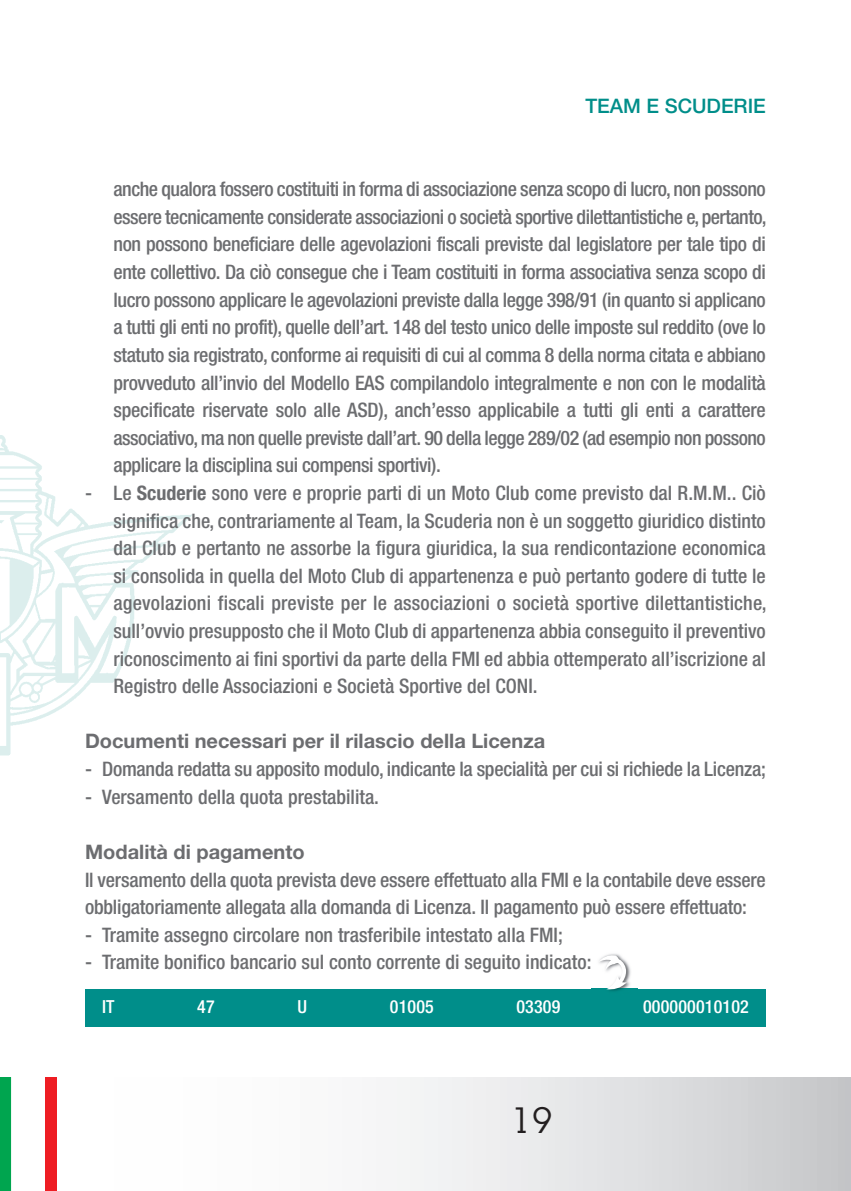
<style>
.page{position:relative;width:851px;height:1191px;background:#fff}
.page>*{position:absolute;margin:0;border:0;box-sizing:border-box;transform-origin:0 0}
.t1{font:36px "Lubalin Graph IT Cby BT";color:#231f20}
.t2{font:500 condensed 20px/27.6px "Helvetica Neue";letter-spacing:-.01em;color:#6c6d70;text-align:justify}
.t3{font:700 20px "Helvetica Neue";color:#6c6d70}
.t4{font:500 20px "Helvetica Neue";color:#008e8a}
.t5{font:500 condensed 18px "Helvetica Neue";letter-spacing:.01em;color:#fff}
.s1{font-weight:700}
</style>
<div class="page">
<div style="left:0;top:1077px;width:850px;height:114px;background:linear-gradient(to right,#fff,#ced1d3)"></div>
<div style="left:45px;top:1077px;width:11px;height:114px;background:#ee1d23"></div>
<div style="left:22px;top:1077px;width:12px;height:114px;background:#fff"></div>
<div style="left:0;top:1077px;width:11px;height:114px;background:#00a54f"></div>
<div style="left:85px;top:988px;width:680px;height:38px;background:#008e8a"></div>
<img style="left:0;top:435px;width:192px;height:320px">
<img style="left:606px;top:954px;width:25px;height:37px">
<svg style="left:599px;top:955px;width:27px;height:34px"></svg>
<p class="t4" style="left:585px;top:94px;width:182px">TEAM E SCUDERIE</p>
<p class="t2" style="left:113px;top:177px;width:654px">anche qualora fossero costituiti in forma di associazione senza scopo di lucro, non possono essere tecnicamente considerate associazioni o società sportive dilettantistiche e, pertanto, non possono beneficiare delle agevolazioni fiscali previste dal legislatore per tale tipo di ente collettivo. Da ciò consegue che i Team costituiti in forma associativa senza scopo di lucro possono applicare le agevolazioni previste dalla legge 398/91 (in quanto si applicano a tutti gli enti no profit), quelle dell’art. 148 del testo unico delle imposte sul reddito (ove lo statuto sia registrato, conforme ai requisiti di cui al comma 8 della norma citata e abbiano provveduto all’invio del Modello EAS compilandolo integralmente e non con le modalità specificate riservate solo alle ASD), anch’esso applicabile a tutti gli enti a carattere associativo,ma non quelle previste dall’art. 90 della legge 289/02 (ad esempio non possono applicare la disciplina sui compensi sportivi).</p>
<p class="t2" style="left:113px;top:481px;width:654px;text-indent:-28px">- Le <span class="s1">Scuderie</span> sono vere e proprie parti di un Moto Club come previsto dal R.M.M.. Ciò significa che, contrariamente al Team, la Scuderia non è un soggetto giuridico distinto dal Club e pertanto ne assorbe la figura giuridica, la sua rendicontazione economica si consolida in quella del Moto Club di appartenenza e può pertanto godere di tutte le agevolazioni fiscali previste per le associazioni o società sportive dilettantistiche, sull’ovvio presupposto che il Moto Club di appartenenza abbia conseguito il preventivo riconoscimento ai fini sportivi da parte della FMI ed abbia ottemperato all’iscrizione al Registro delle Associazioni e Società Sportive del CONI.</p>
<p class="t3" style="left:85px;top:729px;width:461px">Documenti necessari per il rilascio della Licenza</p>
<p class="t2" style="left:85px;top:757px;width:682px">- Domanda redatta su apposito modulo, indicante la specialità per cui si richiede la Licenza;</p>
<p class="t2" style="left:85px;top:784px;width:295px">- Versamento della quota prestabilita.</p>
<p class="t3" style="left:85px;top:839px;width:221px">Modalità di pagamento</p>
<p class="t2" style="left:85px;top:867px;width:682px">Il versamento della quota prevista deve essere effettuato alla FMI e la contabile deve essere obbligatoriamente allegata alla domanda di Licenza. Il pagamento può essere effettuato:</p>
<p class="t2" style="left:85px;top:922px;width:479px">- Tramite assegno circolare non trasferibile intestato alla FMI;</p>
<p class="t2" style="left:85px;top:950px;width:508px">- Tramite bonifico bancario sul conto corrente di seguito indicato:</p>
<p class="t5" style="left:102px;top:1000px;width:14px">IT</p>
<p class="t5" style="left:197px;top:1000px;width:19px">47</p>
<p class="t5" style="left:297px;top:1000px;width:11px">U</p>
<p class="t5" style="left:390px;top:1000px;width:45px">01005</p>
<p class="t5" style="left:516px;top:1000px;width:45px">03309</p>
<p class="t5" style="left:643px;top:1000px;width:107px">000000010102</p>
<h1 class="t1" style="left:511px;top:1099px;width:42px">19</h1>
</div>
